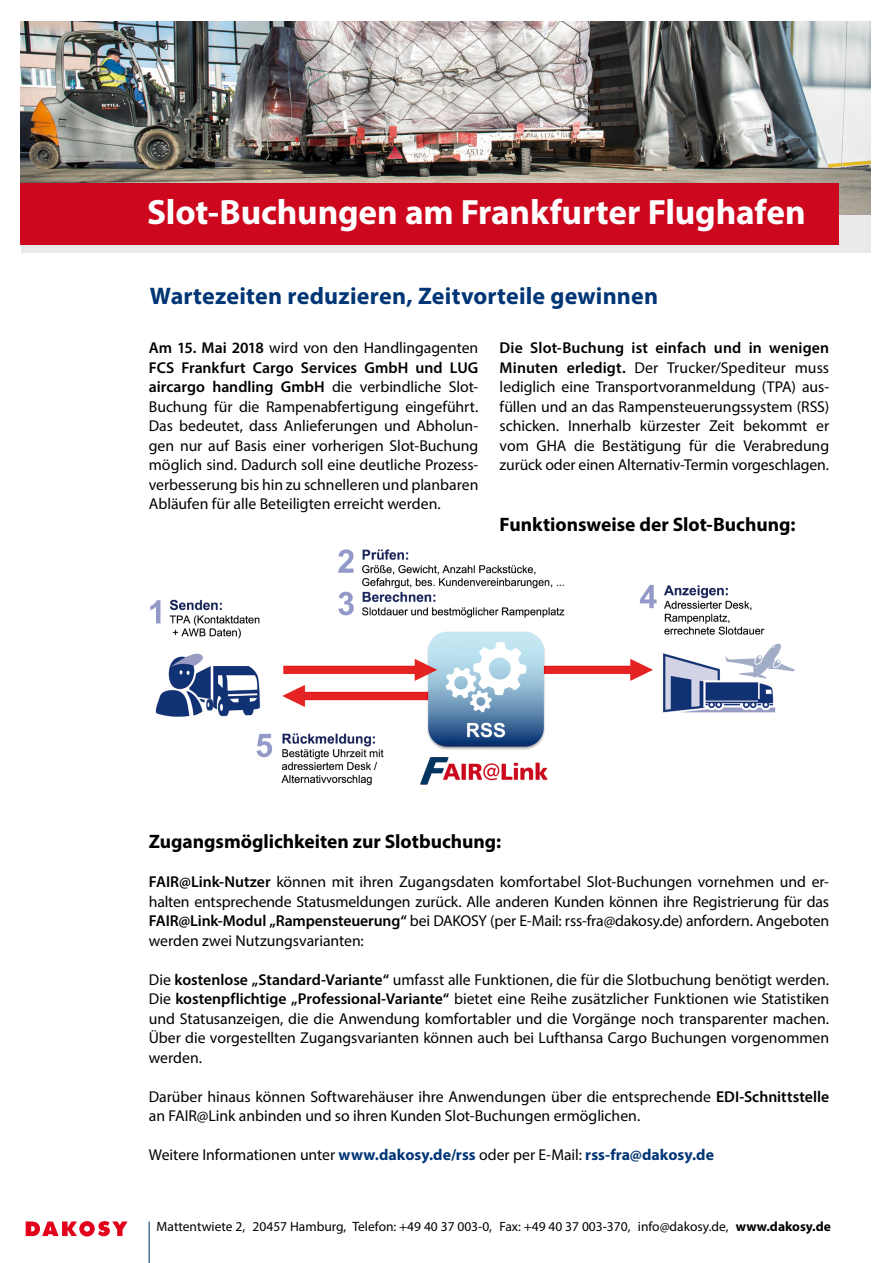
<style>
.page{position:relative;width:893px;height:1263px;background:#fff}
.page>*{position:absolute;margin:0;border:0;box-sizing:border-box;transform-origin:0 0}
.t1{font:700 35.25px "Myriad Pro";letter-spacing:-.005em;color:#fff}
.t2{font:700 24px "Myriad Pro";letter-spacing:.005em;color:#003576}
.t3{font:700 19.5px "Myriad Pro";color:#000}
.t4{font:15.75px/19.5px "Myriad Pro";letter-spacing:-.005em;color:#000;text-align:justify}
.t5{font:13.5px "Myriad Pro";color:#000}
.s1{font-weight:600}
.s2{font-weight:700;color:#003576}
.s3{font-weight:700}
</style>
<div class="page">
<img style="left:150px;top:549px;width:645px;height:237px">
<hr style="left:149px;top:1222px;width:1px;height:41px;background:#003571">
<svg style="left:26px;top:1221px;width:102px;height:15px"></svg>
<div style="left:21px;top:21px;width:849px;height:232px;background:#eaeaed"></div>
<img style="left:21px;top:21px;width:849px;height:194px">
<div style="left:21px;top:183px;width:818px;height:61px;background:#cd071e"></div>
<p class="t1" style="left:147px;top:189px;width:660px">Slot-Buchungen am Frankfurter Flughafen</p>
<p class="t2" style="left:150px;top:280px;width:510px">Wartezeiten reduzieren, Zeitvorteile gewinnen</p>
<p class="t4" style="left:149px;top:338px;width:331px"><span class="s1">Am 15. Mai 2018</span> wird von den Handlingagenten <span class="s1">FCS Frankfurt Cargo Services GmbH und LUG aircargo handling GmbH</span> die verbindliche Slot-Buchung für die Rampenabfertigung eingeführt.<br>Das bedeutet, dass Anlieferungen und Abholun&shy;gen nur auf Basis einer vorherigen Slot-Buchung möglich sind. Dadurch soll eine deutliche Prozess&shy;verbesserung bis hin zu schnelleren und planbaren Abläufen für alle Beteiligten erreicht werden.</p>
<p class="t4" style="left:500px;top:338px;width:331px"><span class="s1">Die Slot-Buchung ist einfach und in wenigen Minuten erledigt.</span> Der Trucker/Spediteur muss lediglich eine Transportvoranmeldung (TPA) aus&shy;füllen und an das Rampensteuerungssystem (RSS) schicken. Innerhalb kürzester Zeit bekommt er vom GHA die Bestätigung für die Verabredung zurück oder einen Alternativ-Termin vorgeschlagen.</p>
<p class="t3" style="left:500px;top:511px;width:297px">Funktionsweise der Slot-Buchung:</p>
<p class="t3" style="left:149px;top:829px;width:354px">Zugangsmöglichkeiten zur Slotbuchung:</p>
<p class="t4" style="left:149px;top:872px;width:682px"><span class="s1">FAIR@Link-Nutzer</span> können mit ihren Zugangsdaten komfortabel Slot-Buchungen vornehmen und er&shy;halten entsprechende Statusmeldungen zurück. Alle anderen Kunden können ihre Registrierung für das <span class="s1">FAIR@Link-Modul „Rampensteuerung“</span> bei DAKOSY (per E-Mail: rss-fra@dakosy.de) anfordern. Angeboten werden zwei Nutzungsvarianten:</p>
<p class="t4" style="left:149px;top:969px;width:682px">Die <span class="s1">kostenlose „Standard-Variante“</span> umfasst alle Funktionen, die für die Slotbuchung benötigt werden.<br>Die <span class="s1">kostenpflichtige „Professional-Variante“</span> bietet eine Reihe zusätzlicher Funktionen wie Statistiken und Statusanzeigen, die die Anwendung komfortabler und die Vorgänge noch transparenter machen.<br>Über die vorgestellten Zugangsvarianten können auch bei Lufthansa Cargo Buchungen vorgenommen werden.</p>
<p class="t4" style="left:149px;top:1086px;width:682px">Darüber hinaus können Softwarehäuser ihre Anwendungen über die entsprechende <span class="s1">EDI-Schnittstelle </span>an FAIR@Link anbinden und so ihren Kunden Slot-Buchungen ermöglichen.</p>
<p class="t4" style="left:149px;top:1145px;width:567px">Weitere Informationen unter <span class="s2">www.dakosy.de/rss</span> oder per E-Mail: <span class="s2">rss-fra@dakosy.de</span></p>
<p class="t5" style="left:157px;top:1218px;width:676px">Mattentwiete 2, 20457 Hamburg, Telefon: +49 40 37 003-0, Fax: +49 40 37 003-370, info@dakosy.de, <span class="s3">www.dakosy.de</span></p>
</div>
